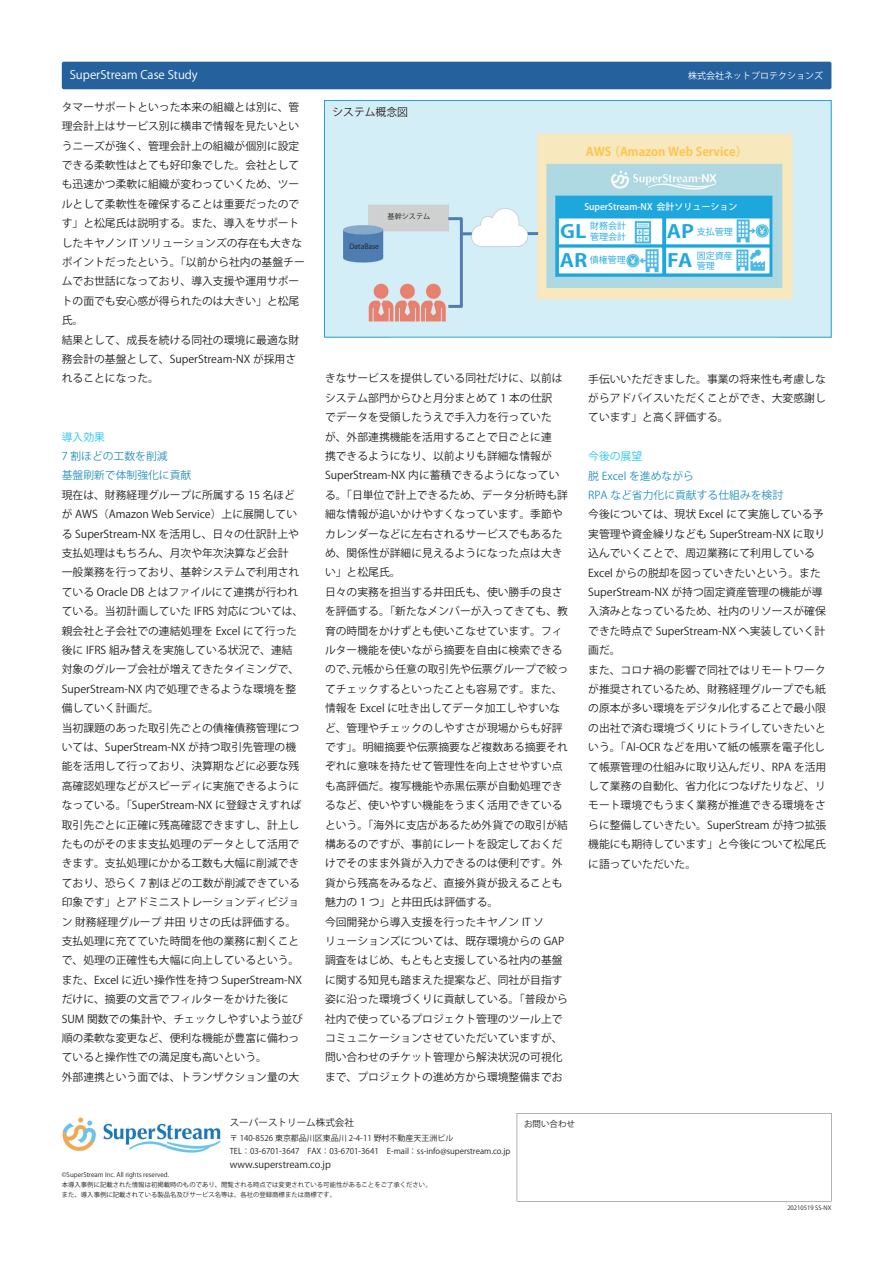
<style>
.page{position:relative;width:893px;height:1263px;background:#fff}
.page>*{position:absolute;margin:0;border:0;box-sizing:border-box;transform-origin:0 0}
.t1{font:700 18px "Koz Go Pro";color:#20a7df;scale:1.2 1}
.t2{font:700 12px "Koz Go Pro";color:#fec54d}
.t3{font:11.7px "Koz Go Pro";color:#fff}
.t4{font:10.8px/19.4px "Koz Go Pro";color:#231f20}
.t5{font:10.8px/19.4px "Koz Go Pro";color:#2b92bd}
.t6{font:10.8px "Koz Go Pro";color:#2bc4f3}
.t7{font:9.6px "Koz Go Pro";color:#231f20}
.t8{font:9px "Koz Go Pro";color:#20a7df}
.t9{font:500 9px "Koz Go Pro";color:#fff}
.t10{font:9px "Koz Go Pro";color:#fff}
.t11{font:8.55px "Koz Go Pro";color:#231f20}
.t12{font:7.95px/12.8px "Koz Go Pro";color:#231f20}
.t13{font:7.2px "Koz Go Pro";color:#231f20}
.t14{font:6.45px/10.1px "Koz Go Pro";color:#231f20}
.t15{font:6px "Koz Go Pro";color:#231f20}
.s1{font-weight:700;font-size:18px}
</style>
<div class="page">
<svg style="left:517px;top:1113px;width:314px;height:88px"></svg>
<img style="left:62px;top:1117px;width:159px;height:36px">
<div style="left:62px;top:62px;width:769px;height:27px;background:#25619d;border-radius:2px"></div>
<img style="left:324px;top:101px;width:508px;height:236px">
<p class="t3" style="left:70px;top:67px;width:130px">SuperStream Case Study</p>
<p class="t4" style="left:62px;top:97px;width:244px">タマーサポートといった本来の組織とは別に、管理会計上はサービス別に横串で情報を見たいというニーズが強く、管理会計上の組織が個別に設定できる柔軟性はとても好印象でした。会社としても迅速かつ柔軟に組織が変わっていくため、ツールとして柔軟性を確保することは重要だったのです」と松尾氏は説明する。また、導入をサポートしたキヤノン IT ソリューションズの存在も大きなポイントだったという。「以前から社内の基盤チームでお世話になっており、導入支援や運用サポートの面でも安心感が得られたのは大きい」と松尾氏。<br>結果として、成長を続ける同社の環境に最適な財務会計の基盤として、SuperStream-NX が採用されることになった。</p>
<p class="t6" style="left:62px;top:430px;width:45px">導入効果</p>
<p class="t5" style="left:62px;top:447px;width:131px">7 割ほどの工数を削減<br>基盤刷新で体制強化に貢献</p>
<p class="t4" style="left:62px;top:485px;width:243px">現在は、財務経理グループに所属する 15 名ほどが AWS（Amazon Web Service）上に展開している SuperStream-NX を活用し、日々の仕訳計上や支払処理はもちろん、月次や年次決算など会計<br>一般業務を行っており、基幹システムで利用されている Oracle DB とはファイルにて連携が行われている。当初計画していた IFRS 対応については、親会社と子会社での連結処理を Excel にて行った後に IFRS 組み替えを実施している状況で、連結対象のグループ会社が増えてきたタイミングで、<br>SuperStream-NX 内で処理できるような環境を整備していく計画だ。<br>当初課題のあった取引先ごとの債権債務管理については、SuperStream-NX が持つ取引先管理の機能を活用して行っており、決算期などに必要な残高確認処理などがスピーディに実施できるようになっている。「SuperStream-NX に登録さえすれば取引先ごとに正確に残高確認できますし、計上したものがそのまま支払処理のデータとして活用できます。支払処理にかかる工数も大幅に削減できており、恐らく 7 割ほどの工数が削減できている印象です」とアドミニストレーションディビジョン財務経理グループ井田りさの氏は評価する。支払処理に充てていた時間を他の業務に割くことで、処理の正確性も大幅に向上しているという。また、Excel に近い操作性を持つ SuperStream-NXだけに、摘要の文言でフィルターをかけた後に<br>SUM 関数での集計や、チェックしやすいよう並び順の柔軟な変更など、便利な機能が豊富に備わっていると操作性での満足度も高いという。<br>外部連携という面では、トランザクション量の大</p>
<p class="t4" style="left:332px;top:102px;width:77px">システム概念図</p>
<p class="t13" style="left:388px;top:212px;width:44px">基幹システム</p>
<p class="t13" style="left:349px;top:242px;width:31px">DataBase</p>
<p class="t10" style="left:688px;top:70px;width:136px">株式会社ネットプロテクションズ</p>
<p class="t2" style="left:608px;top:144px;width:141px">（Amazon Web Service(</p>
<p class="t2" style="left:586px;top:144px;width:27px">AWS</p>
<p class="t9" style="left:584px;top:201px;width:155px">SuperStream-NX 会計ソリューション</p>
<p class="t8" style="left:590px;top:220px;width:37px">財務会計</p>
<h1 class="t1" style="left:560px;top:220px;width:23px">GL</h1>
<p class="t8" style="left:697px;top:226px;width:37px">支払管理</p>
<h1 class="t1" style="left:667px;top:220px;width:24px">AP</h1>
<p class="t8" style="left:590px;top:231px;width:37px">管理会計</p>
<h1 class="t1" style="left:560px;top:248px;width:24px">AR</h1>
<p class="t8" style="left:590px;top:254px;width:37px">債権管理</p>
<p class="t8" style="left:667px;top:249px;width:67px"><span class="s1">FA</span> 固定資産</p>
<p class="t8" style="left:697px;top:260px;width:19px">管理</p>
<p class="t4" style="left:325px;top:369px;width:239px">きなサービスを提供している同社だけに、以前は</p>
<p class="t4" style="left:325px;top:388px;width:229px">システム部門からひと月分まとめて 1 本の仕訳</p>
<p class="t4" style="left:325px;top:408px;width:228px">でデータを受領したうえで手入力を行っていた</p>
<p class="t4" style="left:325px;top:427px;width:228px">が、外部連携機能を活用することで日ごとに連</p>
<p class="t4" style="left:325px;top:447px;width:228px">携できるようになり、以前よりも詳細な情報が</p>
<p class="t4" style="left:325px;top:466px;width:236px">SuperStream-NX 内に蓄積できるようになってい</p>
<p class="t4" style="left:325px;top:485px;width:245px">る。「日単位で計上できるため、データ分析時も詳</p>
<p class="t4" style="left:325px;top:505px;width:239px">細な情報が追いかけやすくなっています。季節や</p>
<p class="t4" style="left:325px;top:524px;width:239px">カレンダーなどに左右されるサービスでもあるた</p>
<p class="t4" style="left:325px;top:544px;width:239px">め、関係性が詳細に見えるようになった点は大き</p>
<p class="t4" style="left:325px;top:563px;width:77px">い」と松尾氏。</p>
<p class="t4" style="left:325px;top:582px;width:239px">日々の実務を担当する井田氏も、使い勝手の良さ</p>
<p class="t4" style="left:325px;top:602px;width:245px">を評価する。「新たなメンバーが入ってきても、教</p>
<p class="t4" style="left:325px;top:621px;width:239px">育の時間をかけずとも使いこなせています。フィ</p>
<p class="t4" style="left:325px;top:641px;width:239px">ルター機能を使いながら摘要を自由に検索できる</p>
<p class="t4" style="left:352px;top:660px;width:217px">元帳から任意の取引先や伝票グループで絞っ</p>
<p class="t4" style="left:325px;top:660px;width:245px">ので、<br>てチェックするといったことも容易です。また、情報を Excel に吐き出してデータ加工しやすいなど、管理やチェックのしやすさが現場からも好評です」。明細摘要や伝票摘要など複数ある摘要それぞれに意味を持たせて管理性を向上させやすい点も高評価だ。複写機能や赤黒伝票が自動処理できるなど、使いやすい機能をうまく活用できているという。「海外に支店があるため外貨での取引が結構あるのですが、事前にレートを設定しておくだけでそのまま外貨が入力できるのは便利です。外貨から残高をみるなど、直接外貨が扱えることも魅力の 1 つ」と井田氏は評価する。<br>今回開発から導入支援を行ったキヤノン IT ソ<br>リューションズについては、既存環境からの GAP調査をはじめ、もともと支援している社内の基盤に関する知見も踏まえた提案など、同社が目指す姿に沿った環境づくりに貢献している。「普段から社内で使っているプロジェクト管理のツール上でコミュニケーションさせていただいていますが、問い合わせのチケット管理から解決状況の可視化まで、プロジェクトの進め方から環境整備までお</p>
<p class="t4" style="left:588px;top:369px;width:239px;text-align:justify">手伝いいただきました。事業の将来性も考慮しながらアドバイスいただくことができ、大変感謝しています」と高く評価する。</p>
<p class="t6" style="left:588px;top:449px;width:55px">今後の展望</p>
<p class="t5" style="left:588px;top:466px;width:196px">脱 Excel を進めながら<br>RPA など省力化に貢献する仕組みを検討</p>
<p class="t4" style="left:588px;top:505px;width:240px">今後については、現状 Excel にて実施している予実管理や資金繰りなども SuperStream-NX に取り込んでいくことで、周辺業務にて利用している<br>Excel からの脱却を図っていきたいという。また<br>SuperStream-NX が持つ固定資産管理の機能が導入済みとなっているため、社内のリソースが確保できた時点で SuperStream-NX へ実装していく計画だ。<br>また、コロナ禍の影響で同社ではリモートワークが推奨されているため、財務経理グループでも紙の原本が多い環境をデジタル化することで最小限の出社で済む環境づくりにトライしていきたいという。「AI-OCR などを用いて紙の帳票を電子化して帳票管理の仕組みに取り込んだり、RPA を活用して業務の自動化、省力化につなげたりなど、リモート環境でもうまく業務が推進できる環境をさらに整備していきたい。SuperStream が持つ拡張機能にも期待しています」と今後について松尾氏に語っていただいた。</p>
<p class="t7" style="left:230px;top:1116px;width:126px">スーパーストリーム株式会社</p>
<p class="t12" style="left:230px;top:1132px;width:282px">〒 140-8526 東京都品川区東品川 2-4-11 野村不動産天王洲ビル<br>TEL：03-6701-3647　FAX：03-6701-3641　 -E mail：ss-info@superstream.co j p.</p>
<p class="t7" style="left:230px;top:1158px;width:103px">www.superstream.co j p.</p>
<p class="t14" style="left:62px;top:1180px;width:371px">本導入事例に記載された情報は初掲載時のものであり、閲覧される時点では変更されている可能性があることをご了承ください。また、導入事例に記載されている製品名及びサービス名等は、各社の登録商標または商標です。</p>
<p class="t14" style="left:62px;top:1170px;width:109px">©SuperStream Inc. All rights reserved.</p>
<p class="t11" style="left:524px;top:1118px;width:52px">お問い合わせ</p>
<p class="t15" style="left:787px;top:1204px;width:46px">20210519 SS-NX</p>
</div>
